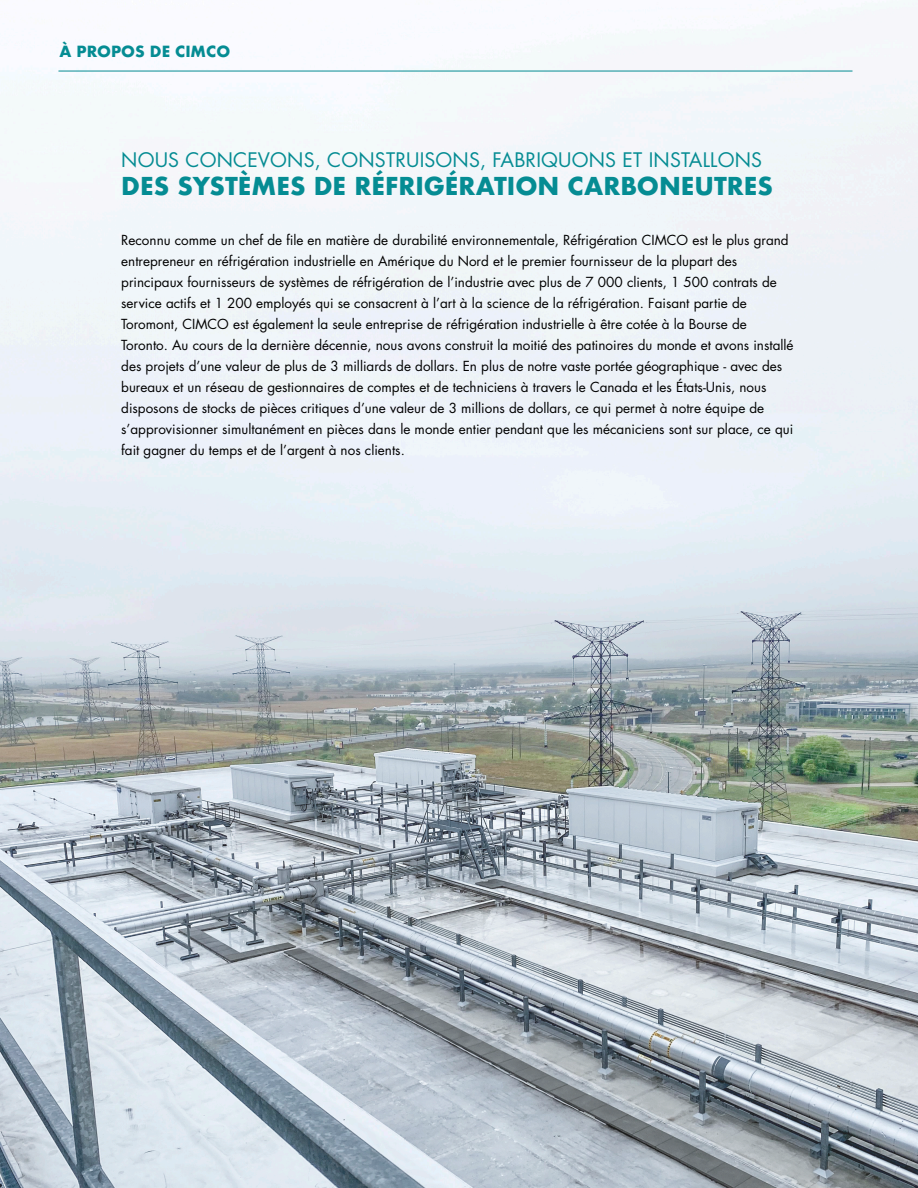
<style>
.page{position:relative;width:918px;height:1188px;background:#fff}
.page>*{position:absolute;margin:0;border:0;box-sizing:border-box;transform-origin:0 0}
.t1{font:700 24px "Futura";color:#058c93}
.t2{font:19.5px "Futura Std";letter-spacing:.01em;color:#058c93}
.t3{font:700 15px "Futura";color:#058c93}
.t4{font:13.5px/21px "Futura Std";color:#000}
</style>
<div class="page">
<img style="left:0;top:0;width:918px;height:1188px">
<hr style="left:58px;top:71px;width:795px;height:1px;background:#058c93">
<p class="t3" style="left:59px;top:41px;width:172px">À PROPOS DE CIMCO</p>
<h2 class="t2" style="left:121px;top:147px;width:642px">NOUS CONCEVONS, CONSTRUISONS, FABRIQUONS ET INSTALLONS</h2>
<h1 class="t1" style="left:121px;top:169px;width:653px">DES SYSTÈMES DE RÉFRIGÉRATION CARBONEUTRES</h1>
<p class="t4" style="left:121px;top:229px;width:674px">Reconnu comme un chef de file en matière de durabilité environnementale, Réfrigération CIMCO est le plus grand entrepreneur en réfrigération industrielle en Amérique du Nord et le premier fournisseur de la plupart des principaux fournisseurs de systèmes de réfrigération de l’industrie avec plus de 7 000 clients, 1 500 contrats de service actifs et 1 200 employés qui se consacrent à l’art à la science de la réfrigération. Faisant partie de Toromont, CIMCO est également la seule entreprise de réfrigération industrielle à être cotée à la Bourse de Toronto. Au cours de la dernière décennie, nous avons construit la moitié des patinoires du monde et avons installé des projets d’une valeur de plus de 3 milliards de dollars. En plus de notre vaste portée géographique - avec des bureaux et un réseau de gestionnaires de comptes et de techniciens à travers le Canada et les États-Unis, nous disposons de stocks de pièces critiques d’une valeur de 3 millions de dollars, ce qui permet à notre équipe de s’approvisionner simultanément en pièces dans le monde entier pendant que les mécaniciens sont sur place, ce qui fait gagner du temps et de l’argent à nos clients.</p>
</div>
